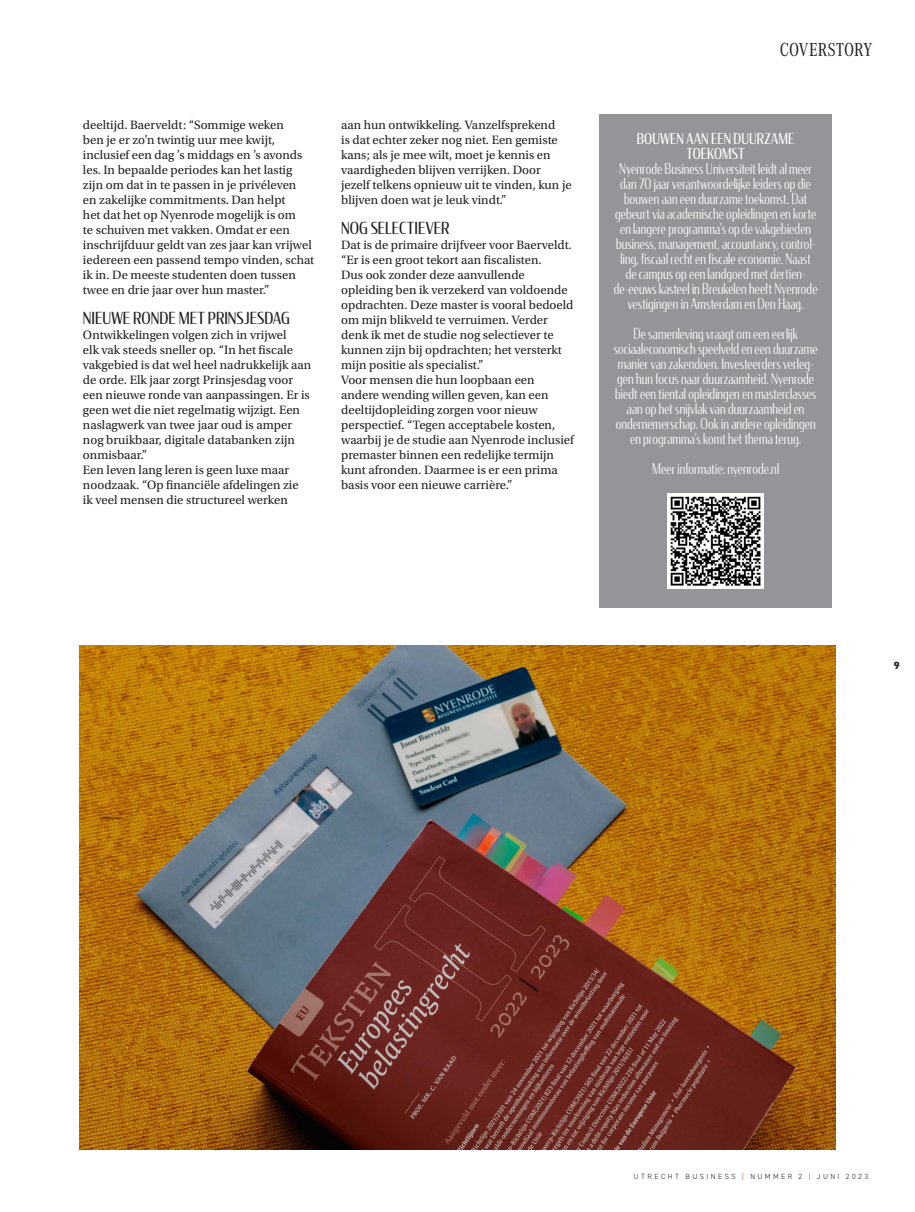
<style>
.page{position:relative;width:915px;height:1212px;background:#fff}
.page>*{position:absolute;margin:0;border:0;box-sizing:border-box;transform-origin:0 0}
.t1{font:19.5px "Corporate A Cond Pro";color:#231f20}
.t2{font:16.5px "Condor Cond";color:#231f20}
.t3{font:300 15px/15px "Condor Cond";letter-spacing:.01em;color:#fff;text-align:center;scale:.93 1}
.t4{font:15px/15px "Condor Cond";letter-spacing:.01em;color:#fff;text-align:center;scale:.95 1}
.t5{font:12.75px/15px "Utopia Std";color:#231f20}
.t6{font:800 10.5px "DIN2014";color:#231f20}
.t7{font:300 7.5px "DIN2014";letter-spacing:.325em;color:#231f20}
.s1{color:#d81c23}
</style>
<div class="page">
<div style="left:599px;top:115px;width:232px;height:493px;background:#939598"></div>
<img style="left:80px;top:645px;width:755px;height:504px">
<img style="left:667px;top:493px;width:96px;height:96px">
<p class="t5" style="left:83px;top:118px;width:233px">deeltijd. Baerveldt: “Sommige weken<br>ben je er zo’n twintig uur mee kwijt, inclusief een dag ’s middags en ’s avonds les. In bepaalde periodes kan het lastig zijn om dat in te passen in je privéleven<br>en zakelijke commitments. Dan helpt<br>het dat het op Nyenrode mogelijk is om<br>te schuiven met vakken. Omdat er een inschrijfduur geldt van zes jaar kan vrijwel iedereen een passend tempo vinden, schat ik in. De meeste studenten doen tussen twee en drie jaar over hun master.”</p>
<p class="t2" style="left:83px;top:308px;width:208px">NIEUWE RONDE MET PRINSJESDAG</p>
<p class="t5" style="left:83px;top:328px;width:230px">Ontwikkelingen volgen zich in vrijwel<br>elk vak steeds sneller op. “In het fiscale vakgebied is dat wel heel nadrukkelijk aan de orde. Elk jaar zorgt Prinsjesdag voor een nieuwe ronde van aanpassingen. Er is geen wet die niet regelmatig wijzigt. Een naslagwerk van twee jaar oud is amper nog bruikbaar, digitale databanken zijn onmisbaar.”<br>Een leven lang leren is geen luxe maar noodzaak. “Op financiële afdelingen zie ik veel mensen die structureel werken</p>
<p class="t5" style="left:341px;top:118px;width:232px">aan hun ontwikkeling. Vanzelfsprekend<br>is dat echter zeker nog niet. Een gemiste kans; als je mee wilt, moet je kennis en vaardigheden blijven verrijken. Door jezelf telkens opnieuw uit te vinden, kun je blijven doen wat je leuk vindt.”</p>
<p class="t2" style="left:341px;top:218px;width:110px">NOG SELECTIEVER</p>
<p class="t5" style="left:341px;top:238px;width:234px">Dat is de primaire drijfveer voor Baerveldt. “Er is een groot tekort aan fiscalisten.<br>Dus ook zonder deze aanvullende opleiding ben ik verzekerd van voldoende opdrachten. Deze master is vooral bedoeld om mijn blikveld te verruimen. Verder denk ik met de studie nog selectiever te kunnen zijn bij opdrachten; het versterkt mijn positie als specialist.”<br>Voor mensen die hun loopbaan een andere wending willen geven, kan een deeltijdopleiding zorgen voor nieuw perspectief. “Tegen acceptabele kosten, waarbij je de studie aan Nyenrode inclusief premaster binnen een redelijke termijn kunt afronden. Daarmee is er een prima basis voor een nieuwe carrière.”</p>
<h1 class="t1" style="left:779px;top:36px;width:94px">COVERSTORY</h1>
<p class="t4" style="left:636px;top:131px;width:167px">BOUWEN AAN EEN DUURZAME<br>TOEKOMST</p>
<p class="t3" style="left:613px;top:161px;width:220px">Nyenrode Business Universiteit leidt al meer dan 70 jaar verantwoordelijke leiders op die bouwen aan een duurzame toekomst. Dat gebeurt via academische opleidingen en korte en langere programma’s op de vakgebieden business, management, accountancy, control&shy;ling, fiscaal recht en fiscale economie. Naast de campus op een landgoed met dertien&shy;de-eeuws kasteel in Breukelen heeft Nyenrode vestigingen in Amsterdam en Den Haag.</p>
<p class="t3" style="left:613px;top:326px;width:221px">De samenleving vraagt om een eerlijk sociaaleconomisch speelveld en een duurzame manier van zakendoen. Investeerders verleg&shy;gen hun focus naar duurzaamheid. Nyenrode biedt een tiental opleidingen en masterclasses aan op het snijvlak van duurzaamheid en ondernemerschap. Ook in andere opleidingen en programma’s komt het thema terug.</p>
<p class="t3" style="left:652px;top:461px;width:138px">Meer informatie: nyenrode.nl</p>
<p class="t6" style="left:893px;top:658px;width:7px">9</p>
<p class="t7" style="left:633px;top:1172px;width:236px">UTRECHT BUSINESS <span class="s1">|</span> NUMMER 2 <span class="s1">|</span> JUNI 2023</p>
</div>
